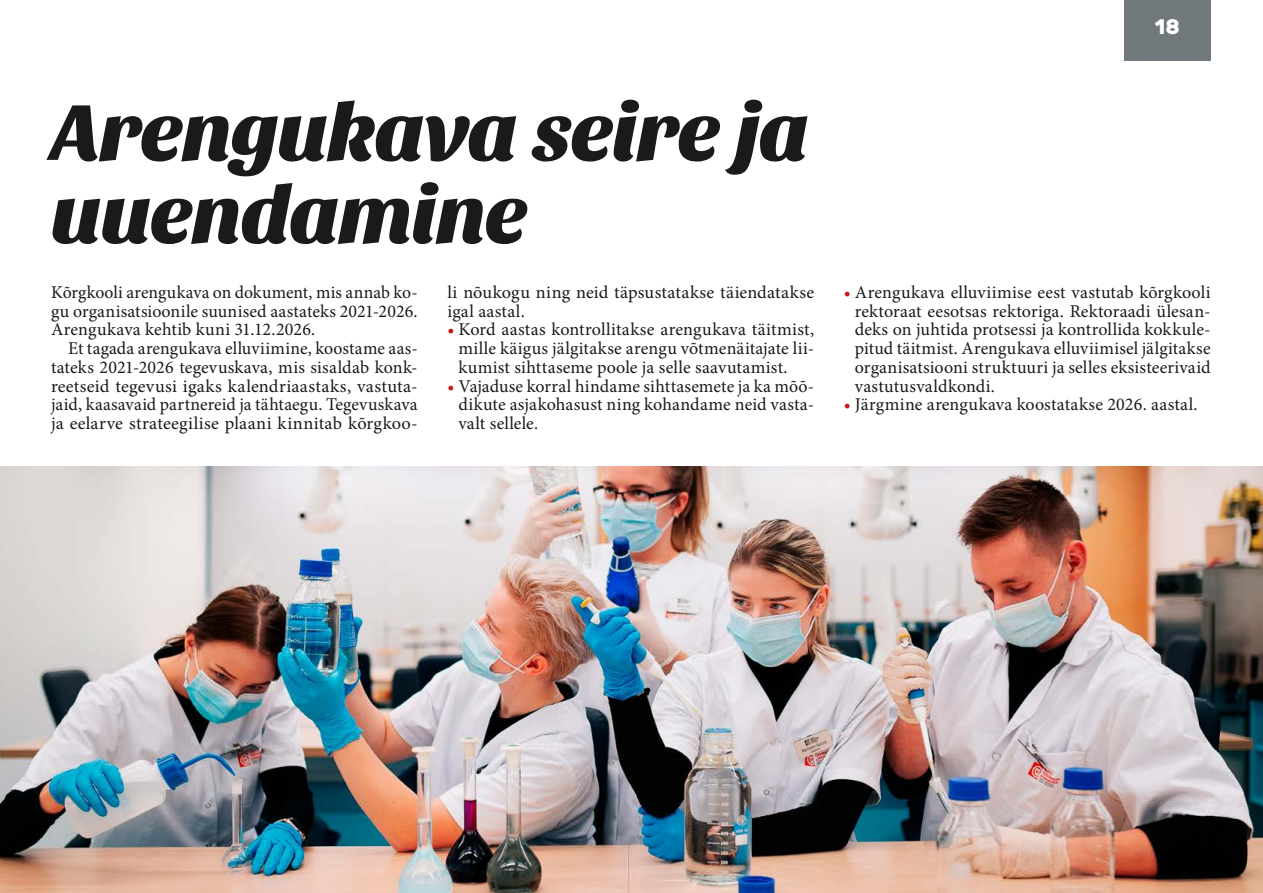
<style>
.page{position:relative;width:1263px;height:893px;background:#fff}
.page>*{position:absolute;margin:0;border:0;box-sizing:border-box;transform-origin:0 0}
.t1{font:82.5px/82.5px "Sansita One";letter-spacing:-.03em;color:#1a1a18}
.t2{font:700 21px "Rubik";color:#fff}
.t3{font:18px/18.8px "Minion Pro";letter-spacing:.01em;color:#1a1a18;text-align:justify}
.s1{color:#cd1316}
</style>
<div class="page">
<div style="left:1124px;top:0;width:86px;height:60px;background:#72797c"></div>
<img style="left:0;top:466px;width:1263px;height:427px">
<h1 class="t1" style="left:51px;top:92px;width:761px">Arengukava seire ja uuendamine</h1>
<p class="t3" style="left:51px;top:283px;width:368px">Kõrgkooli arengukava on dokument, mis annab ko&shy;gu organisatsioonile suunised aastateks 2021-2026.<br>Arengukava kehtib kuni 31.12.2026.</p>
<p class="t3" style="left:51px;top:339px;width:368px;text-indent:17px">Et tagada arengukava elluviimine, koostame aas&shy;tateks 2021-2026 tegevuskava, mis sisaldab konk&shy;reetseid tegevusi igaks kalendriaastaks, vastuta&shy;jaid, kaasavaid partnereid ja tähtaegu. Tegevuskava ja eelarve strateegilise plaani kinnitab kõrgkoo-</p>
<p class="t3" style="left:447px;top:283px;width:368px">li nõukogu ning neid täpsustatakse täiendatakse igal aastal.</p>
<p class="t3" style="left:458px;top:320px;width:357px;text-indent:-11px"><span class="s1">•</span> Kord aastas kontrollitakse arengukava täitmist, mille käigus jälgitakse arengu võtmenäitajate lii&shy;kumist sihttaseme poole ja selle saavutamist.</p>
<p class="t3" style="left:458px;top:376px;width:357px;text-indent:-11px"><span class="s1">•</span> Vajaduse korral hindame sihttasemete ja ka mõõ&shy;dikute asjakohasust ning kohandame neid vasta&shy;valt sellele.</p>
<p class="t2" style="left:1155px;top:15px;width:26px">18</p>
<p class="t3" style="left:855px;top:283px;width:357px;text-indent:-11px"><span class="s1">•</span> Arengukava elluviimise eest vastutab kõrgkooli rektoraat eesotsas rektoriga. Rektoraadi ülesan&shy;deks on juhtida protsessi ja kontrollida kokkule&shy;pitud täitmist. Arengukava elluviimisel jälgitakse organisatsiooni struktuuri ja selles eksisteerivaid vastutusvaldkondi.</p>
<p class="t3" style="left:844px;top:395px;width:355px"><span class="s1">•</span> Järgmine arengukava koostatakse 2026. aastal.</p>
</div>
